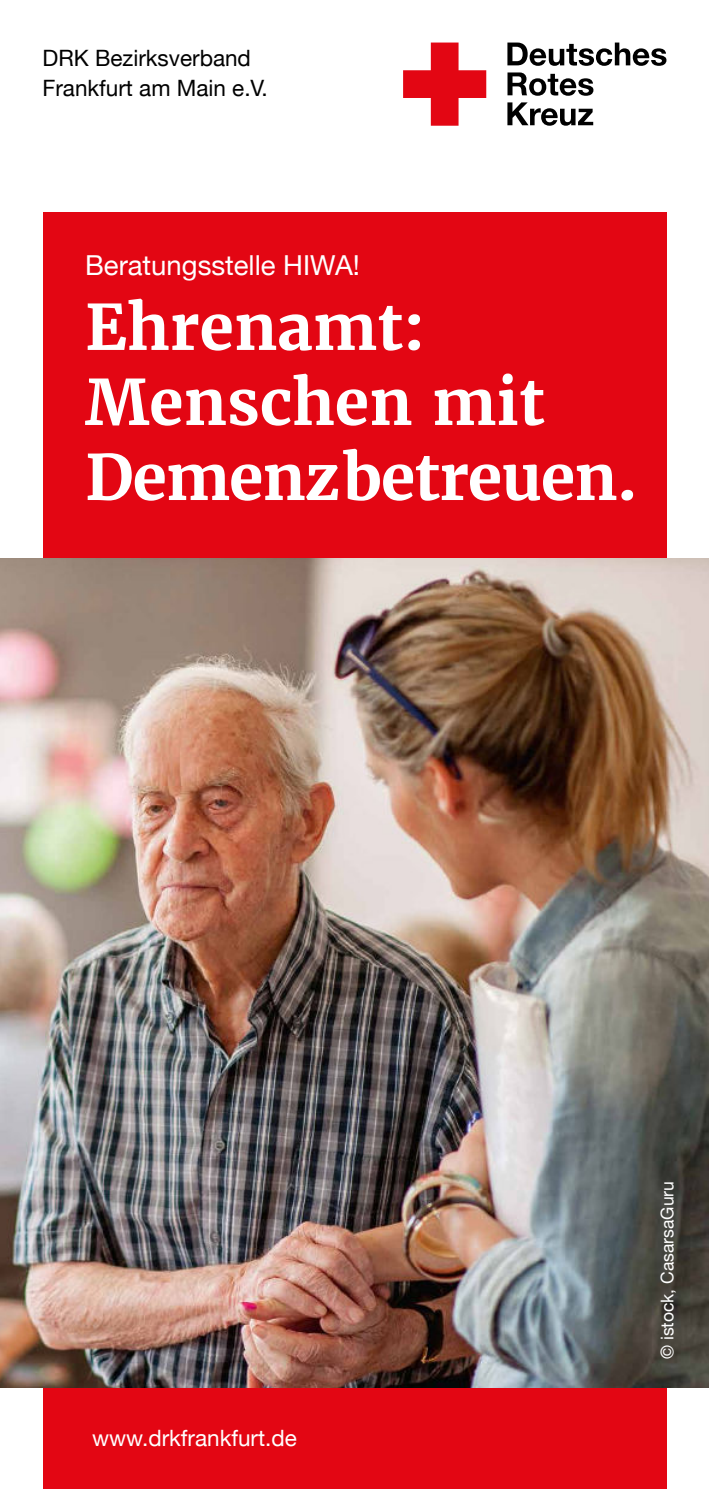
<style>
.page{position:relative;width:709px;height:1489px;background:#fff}
.page>*{position:absolute;margin:0;border:0;box-sizing:border-box;transform-origin:0 0}
.t1{font:700 62.5px/75px "Merriweather";color:#fff}
.t2{font:27.5px "Helvetica Neue";color:#fff}
.t3{font:22.5px/30px "Helvetica Neue";color:#000}
.t4{font:22.5px "Helvetica Neue";color:#fff}
.t5{font:17.5px "Helvetica Neue";color:#fff}
</style>
<div class="page">
<div style="left:43px;top:213px;width:623px;height:1275px;background:#e30613"></div>
<svg style="left:403px;top:43px;width:83px;height:83px"></svg>
<svg style="left:507px;top:43px;width:159px;height:23px"></svg>
<svg style="left:507px;top:72px;width:86px;height:24px"></svg>
<svg style="left:507px;top:102px;width:86px;height:24px"></svg>
<img style="left:0;top:558px;width:709px;height:829px">
<p class="t3" style="left:43px;top:43px;width:227px">DRK Bezirksverband<br>Frankfurt am Main e.V.</p>
<p class="t2" style="left:85px;top:251px;width:276px">Beratungsstelle HIWA!</p>
<h1 class="t1" style="left:85px;top:295px;width:554px">Ehrenamt:<br>Menschen mit<br>Demenz betreuen.</h1>
<p class="t4" style="left:92px;top:1426px;width:206px">www.drkfrankfurt.de</p>
<p class="t5" style="left:658px;top:1359px;width:179px;rotate:-90deg">© istock, CasarsaGuru</p>
</div>
